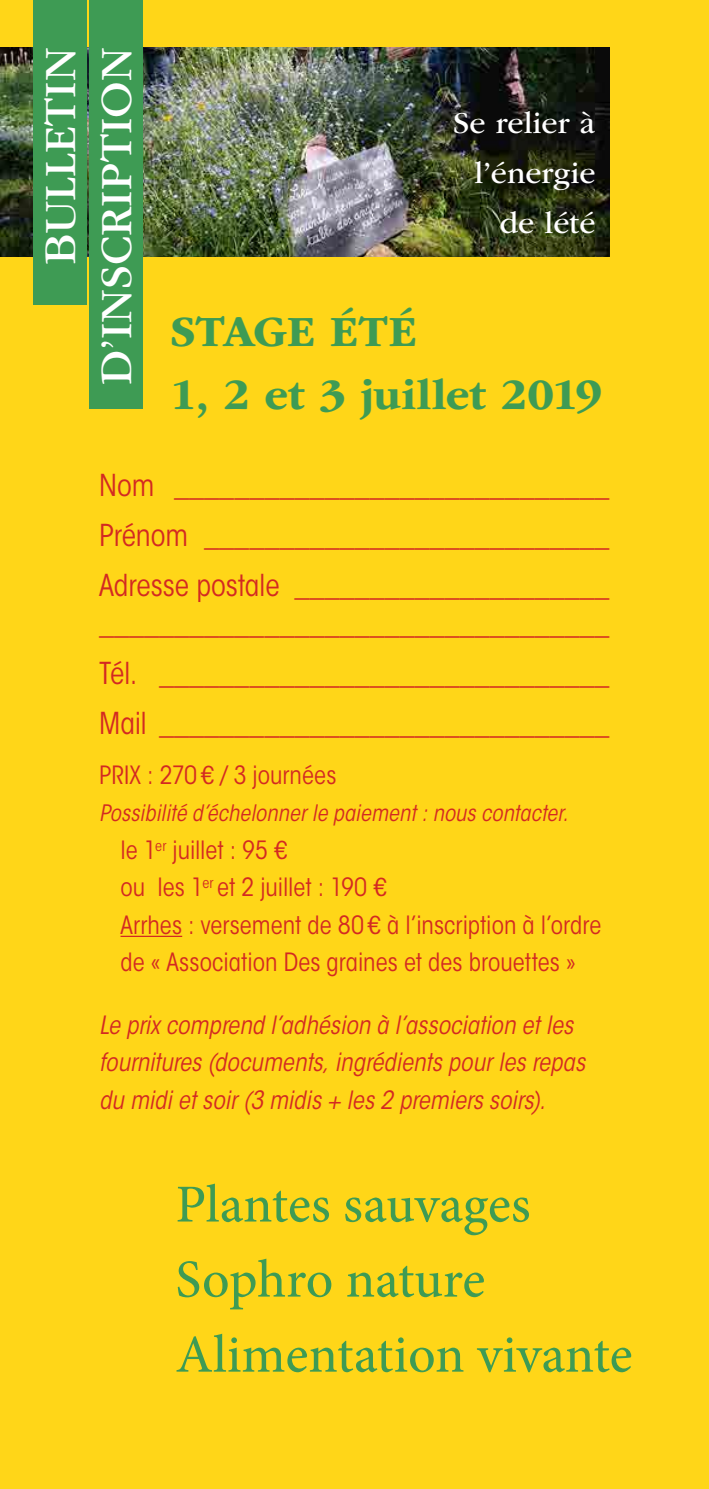
<style>
.page{position:relative;width:709px;height:1489px;background:#fff}
.page>*{position:absolute;margin:0;border:0;box-sizing:border-box;transform-origin:0 0}
.t1{font:52.5px/75px "Adobe Hebrew";letter-spacing:-.005em;color:#3e9b54}
.t2{font:46.5px/55.8px "ITC Garamond Std";color:#fff;text-align:right}
.t3{font:700 45px/62.5px "ITC Garamond Std";color:#3e9b54}
.t4{font:31.75px/50px "ITC Garamond Std";color:#fff;text-align:right}
.t5{font:condensed 30px/50px "ITC Avant Garde Std";letter-spacing:-.005em;color:#d32922;text-align:justify}
.t6{font:condensed 25px/37.5px "ITC Avant Garde Std";color:#d32922}
.t7{font:italic condensed 25px/37.5px "ITC Avant Garde Std";letter-spacing:.005em;color:#d32922}
.t8{font:italic condensed 22.5px "ITC Avant Garde Std";letter-spacing:.005em;color:#d32922}
</style>
<div class="page">
<div style="left:0;top:0;width:709px;height:1488px;background:#ffd618"></div>
<img style="left:0;top:48px;width:609px;height:209px">
<div style="left:33px;top:0;width:53px;height:304px;background:#3e9b54"></div>
<div style="left:89px;top:0;width:53px;height:408px;background:#3e9b54"></div>
<hr style="left:120px;top:935px;width:62px;height:1px;background:#d32922">
<h2 class="t2" style="left:33px;top:385px;width:339px;rotate:-90deg">BULLETIN<br>D’INSCRIPTION</h2>
<p class="t4" style="left:453px;top:99px;width:144px">Se relier à l’énergie de lété</p>
<h3 class="t3" style="left:170px;top:300px;width:433px">STAGE ÉTÉ<br>1, 2 et 3 juillet 2019</h3>
<p class="t5" style="left:99px;top:460px;width:512px">Nom _____________________________ Prénom ___________________________ Adresse postale _____________________</p>
<p class="t5" style="left:99px;top:598px;width:512px">__________________________________ Tél. ______________________________ Mail ______________________________</p>
<p class="t6" style="left:99px;top:756px;width:239px">PRIX : 270€ / 3 journées</p>
<p class="t8" style="left:99px;top:799px;width:470px">Possibilité d’échelonner le paiement : nous contacter.</p>
<p class="t6" style="left:120px;top:831px;width:482px">le 1<sup>er</sup> juillet : 95 €<br>ou les 1<sup>er</sup> et 2 juillet : 190 €<br>Arrhes : versement de 80€ à l’inscription à l’ordre de « Association Des graines et des brouettes »</p>
<p class="t7" style="left:99px;top:1006px;width:487px">Le prix comprend l’adhésion à l’association et les fournitures (documents, ingrédients pour les repas du midi et soir (3 midis + les 2 premiers soirs).</p>
<h1 class="t1" style="left:175px;top:1167px;width:458px">Plantes sauvages<br>Sophro nature<br>Alimentation vivante</h1>
</div>
